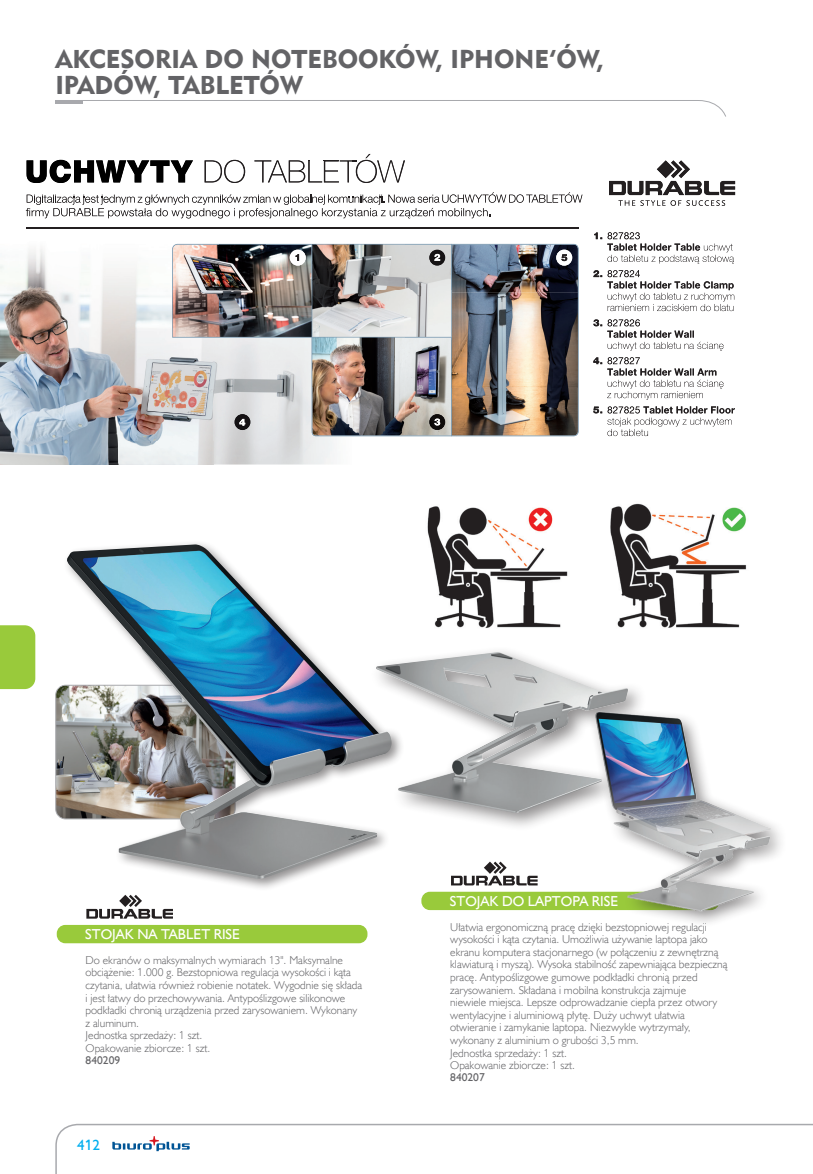
<style>
.page{position:relative;width:813px;height:1174px;background:#fff}
.page>*{position:absolute;margin:0;border:0;box-sizing:border-box;transform-origin:0 0}
.Rozdziały_nie_do_spisu{font:25.65px/25.5px "Geometric 415 Blk EU";color:#636366}
.t1{font:15px "Humanst 521 EU";color:#00aeef}
.Nazwa_modułu_A{font:14.4px "Humanst 521 EU";color:#fff}
.opis_produktów{font:11.4px/12.6px "Humanst 521 Lt EU";color:#636366}
.opis_produktów-2{font:11.4px "Humanst 521 EU";color:#636366}
</style>
<div class="page">
<svg style="left:55px;top:1123px;width:757px;height:51px"></svg>
<svg style="left:112px;top:1136px;width:77px;height:15px"></svg>
<div style="left:0;top:625px;width:35px;height:64px;background:#99ca3b"></div>
<img style="left:427px;top:503px;width:320px;height:125px">
<div style="left:421px;top:891px;width:298px;height:19px;background:#99ca3b;border-radius:9px"></div>
<svg style="left:451px;top:861px;width:86px;height:24px"></svg>
<div style="left:369px;top:645px;width:277px;height:187px;background:#231f20;opacity:.5"></div>
<img style="left:404px;top:652px;width:223px;height:161px">
<img style="left:573px;top:702px;width:208px;height:217px">
<div style="left:57px;top:925px;width:310px;height:18px;background:#99ca3b;border-radius:9px"></div>
<svg style="left:86px;top:894px;width:87px;height:24px"></svg>
<img style="left:56px;top:685px;width:7px;height:134px">
<div style="left:63px;top:540px;width:341px;height:352px;background:#231f20;opacity:.5"></div>
<img style="left:67px;top:544px;width:325px;height:335px">
<svg style="left:55px;top:100px;width:671px;height:17px"></svg>
<hr style="left:55px;top:101px;width:28px;height:3px;background:#a8a9ad">
<img style="left:0;top:265px;width:119px;height:199px">
<img style="left:119px;top:436px;width:94px;height:28px">
<img style="left:26px;top:154px;width:708px;height:282px">
<p class="Rozdziały_nie_do_spisu" style="left:55px;top:46px;width:550px">AKCESORIA DO NOTEBOOKÓW, IPHONE’ÓW,<br>IPADÓW, TABLETÓW</p>
<p class="Nazwa_modułu_A" style="left:85px;top:925px;width:156px">STOJAK NA TABLET RISE</p>
<p class="opis_produktów" style="left:86px;top:953px;width:278px">Do ekranów o maksymalnych wymiarach 13". Maksymalne obciążenie: 1.000 g. Bezstopniowa regulacja wysokości i kąta czytania, ułatwia również robienie notatek. Wygodnie się składa i jest łatwy do przechowywania. Antypoślizgowe silikonowe podkładki chronią urządzenia przed zarysowaniem. Wykonany z aluminum.</p>
<p class="opis_produktów" style="left:86px;top:1029px;width:118px">Jednostka sprzedaży: 1 szt.</p>
<p class="opis_produktów" style="left:86px;top:1041px;width:126px">Opakowanie zbiorcze: 1 szt.</p>
<p class="opis_produktów-2" style="left:86px;top:1053px;width:36px">840209</p>
<h2 class="t1" style="left:77px;top:1135px;width:24px">412</h2>
<p class="Nazwa_modułu_A" style="left:449px;top:892px;width:170px">STOJAK DO LAPTOPA RISE</p>
<p class="opis_produktów" style="left:450px;top:920px;width:278px">Ułatwia ergonomiczną pracę dzięki bezstopniowej regulacji wysokości i kąta czytania. Umożliwia używanie laptopa jako ekranu komputera stacjonarnego (w połączeniu z zewnętrzną klawiaturą i myszą). Wysoka stabilność zapewniająca bezpieczną pracę. Antypoślizgowe gumowe podkładki chronią przed zarysowaniem. Składana i mobilna konstrukcja zajmuje<br>niewiele miejsca. Lepsze odprowadzanie ciepła przez otwory wentylacyjne i aluminiową płytę. Duży uchwyt ułatwia otwieranie i zamykanie laptopa. Niezwykle wytrzymały, wykonany z aluminium o grubości 3,5 mm.</p>
<p class="opis_produktów" style="left:450px;top:1046px;width:118px">Jednostka sprzedaży: 1 szt.</p>
<p class="opis_produktów" style="left:450px;top:1059px;width:126px">Opakowanie zbiorcze: 1 szt.</p>
<p class="opis_produktów-2" style="left:450px;top:1070px;width:36px">840207</p>
</div>
